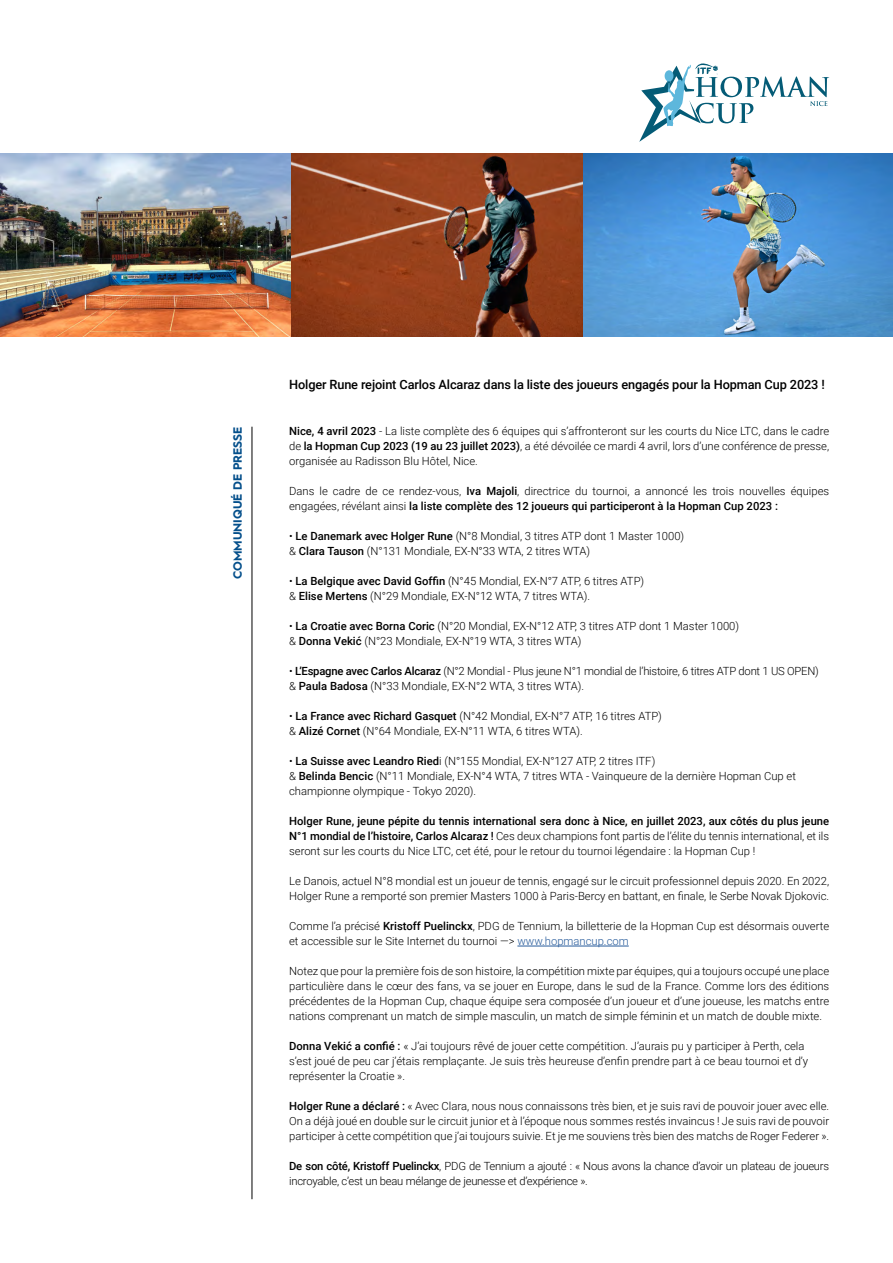
<style>
.page{position:relative;width:893px;height:1263px;background:#fff}
.page>*{position:absolute;margin:0;border:0;box-sizing:border-box;transform-origin:0 0}
.t1{font:500 12.75px "Roboto";letter-spacing:-.01em;color:#000}
.t2{font:700 12px "Hurme Geometric Sans 1";color:#044f8b}
.t3{font:300 11.25px/15px "Roboto";color:#000}
.t4{font:300 11.25px/15px "Roboto";letter-spacing:-.02em;color:#000}
.s1{font-weight:500}
.s2{color:#275b9b}
</style>
<div class="page">
<svg style="left:639px;top:64px;width:190px;height:77px"></svg>
<hr style="left:517px;top:946px;width:112px;height:1px;background:#275b9b">
<hr style="left:252px;top:427px;width:1px;height:772px;background:#000">
<img style="left:0;top:153px;width:893px;height:184px">
<p class="t2" style="left:229px;top:579px;width:154px;rotate:-90deg">COMMUNIQUÉ DE PRESSE</p>
<p class="t1" style="left:289px;top:375px;width:537px">Holger Rune rejoint Carlos Alcaraz dans la liste des joueurs engagés pour la Hopman Cup 2023 !</p>
<p class="t3" style="left:289px;top:423px;width:542px;text-align:justify"><span class="s1">Nice, 4 avril 2023</span> - La liste complète des 6 équipes qui s’affronteront sur les courts du Nice LTC, dans le cadre de <span class="s1">la Hopman Cup 2023 (19 au 23 juillet 2023)</span>, a été dévoilée ce mardi 4 avril, lors d’une conférence de presse, organisée au Radisson Blu Hôtel, Nice.</p>
<p class="t3" style="left:289px;top:483px;width:541px">Dans le cadre de ce rendez-vous, <span class="s1">Iva Majoli</span>, directrice du tournoi, a annoncé les trois nouvelles équipes engagées, révélant ainsi <span class="s1">la liste complète des 12 joueurs qui participeront à la Hopman Cup 2023 :</span></p>
<p class="t3" style="left:289px;top:528px;width:397px">• <span class="s1">Le Danemark avec Holger Rune</span> (N°8 Mondial, 3 titres ATP dont 1 Master 1000) &amp; <span class="s1">Clara Tauson</span> (N°131 Mondiale, EX-N°33 WTA, 2 titres WTA)</p>
<p class="t3" style="left:289px;top:573px;width:357px">• <span class="s1">La Belgique avec David Goffin</span> (N°45 Mondial, EX-N°7 ATP, 6 titres ATP) &amp; <span class="s1">Elise Mertens</span> (N°29 Mondiale, EX-N°12 WTA, 7 titres WTA).</p>
<p class="t3" style="left:289px;top:618px;width:452px">• <span class="s1">La Croatie avec Borna Coric</span> (N°20 Mondial, EX-N°12 ATP, 3 titres ATP dont 1 Master 1000) &amp; <span class="s1">Donna Vekić</span> (N°23 Mondiale, EX-N°19 WTA, 3 titres WTA)</p>
<p class="t4" style="left:289px;top:663px;width:531px">• <span class="s1">L’Espagne avec Carlos Alcaraz</span> (N°2 Mondial - Plus jeune N°1 mondial de l’histoire, 6 titres ATP dont 1 US OPEN) &amp; <span class="s1">Paula Badosa</span> (N°33 Mondiale, EX-N°2 WTA, 3 titres WTA).</p>
<p class="t3" style="left:289px;top:708px;width:374px">• <span class="s1">La France avec Richard Gasquet</span> (N°42 Mondial, EX-N°7 ATP, 16 titres ATP) &amp; <span class="s1">Alizé Cornet</span> (N°64 Mondiale, EX-N°11 WTA, 6 titres WTA).</p>
<p class="t3" style="left:289px;top:753px;width:508px">• <span class="s1">La Suisse avec Leandro Ried</span>i (N°155 Mondial, EX-N°127 ATP, 2 titres ITF)<br>&amp; <span class="s1">Belinda Bencic</span> (N°11 Mondiale, EX-N°4 WTA, 7 titres WTA - Vainqueure de la dernière Hopman Cup et championne olympique - Tokyo 2020).</p>
<p class="t3" style="left:289px;top:813px;width:542px;text-align:justify"><span class="s1">Holger Rune, jeune pépite du tennis international sera donc à Nice, en juillet 2023, aux côtés du plus jeune N°1 mondial de l’histoire, Carlos Alcaraz !</span> Ces deux champions font partis de l’élite du tennis international, et ils seront sur les courts du Nice LTC, cet été, pour le retour du tournoi légendaire : la Hopman Cup !</p>
<p class="t3" style="left:289px;top:873px;width:542px">Le Danois, actuel N°8 mondial est un joueur de tennis, engagé sur le circuit professionnel depuis 2020. En 2022,<br>Holger Rune a remporté son premier Masters 1000 à Paris-Bercy en battant, en finale, le Serbe Novak Djokovic.</p>
<p class="t3" style="left:289px;top:918px;width:542px">Comme l’a précisé <span class="s1">Kristoff Puelinckx</span>, PDG de Tennium, la billetterie de la Hopman Cup est désormais ouverte et accessible sur le Site Internet du tournoi —&gt; <span class="s2">www.hopmancup.com</span></p>
<p class="t3" style="left:289px;top:963px;width:542px;text-align:justify">Notez que pour la première fois de son histoire, la compétition mixte par équipes, qui a toujours occupé une place particulière dans le cœur des fans, va se jouer en Europe, dans le sud de la France. Comme lors des éditions précédentes de la Hopman Cup, chaque équipe sera composée d’un joueur et d’une joueuse, les matchs entre nations comprenant un match de simple masculin, un match de simple féminin et un match de double mixte.</p>
<p class="t3" style="left:289px;top:1038px;width:521px"><span class="s1">Donna Vekić a confié :</span> « J’ai toujours rêvé de jouer cette compétition. J’aurais pu y participer à Perth, cela s’est joué de peu car j’étais remplaçante. Je suis très heureuse d’enfin prendre part à ce beau tournoi et d’y représenter la Croatie ».</p>
<p class="t3" style="left:289px;top:1098px;width:542px;text-align:justify"><span class="s1">Holger Rune a déclaré :</span> « Avec Clara, nous nous connaissons très bien, et je suis ravi de pouvoir jouer avec elle.<br>On a déjà joué en double sur le circuit junior et à l’époque nous sommes restés invaincus ! Je suis ravi de pouvoir participer à cette compétition que j’ai toujours suivie. Et je me souviens très bien des matchs de Roger Federer ».</p>
<p class="t4" style="left:289px;top:1158px;width:541px"><span class="s1">De son côté, Kristoff Puelinckx</span>, PDG de Tennium a ajouté : « Nous avons la chance d’avoir un plateau de joueurs incroyable, c’est un beau mélange de jeunesse et d’expérience ».</p>
</div>
